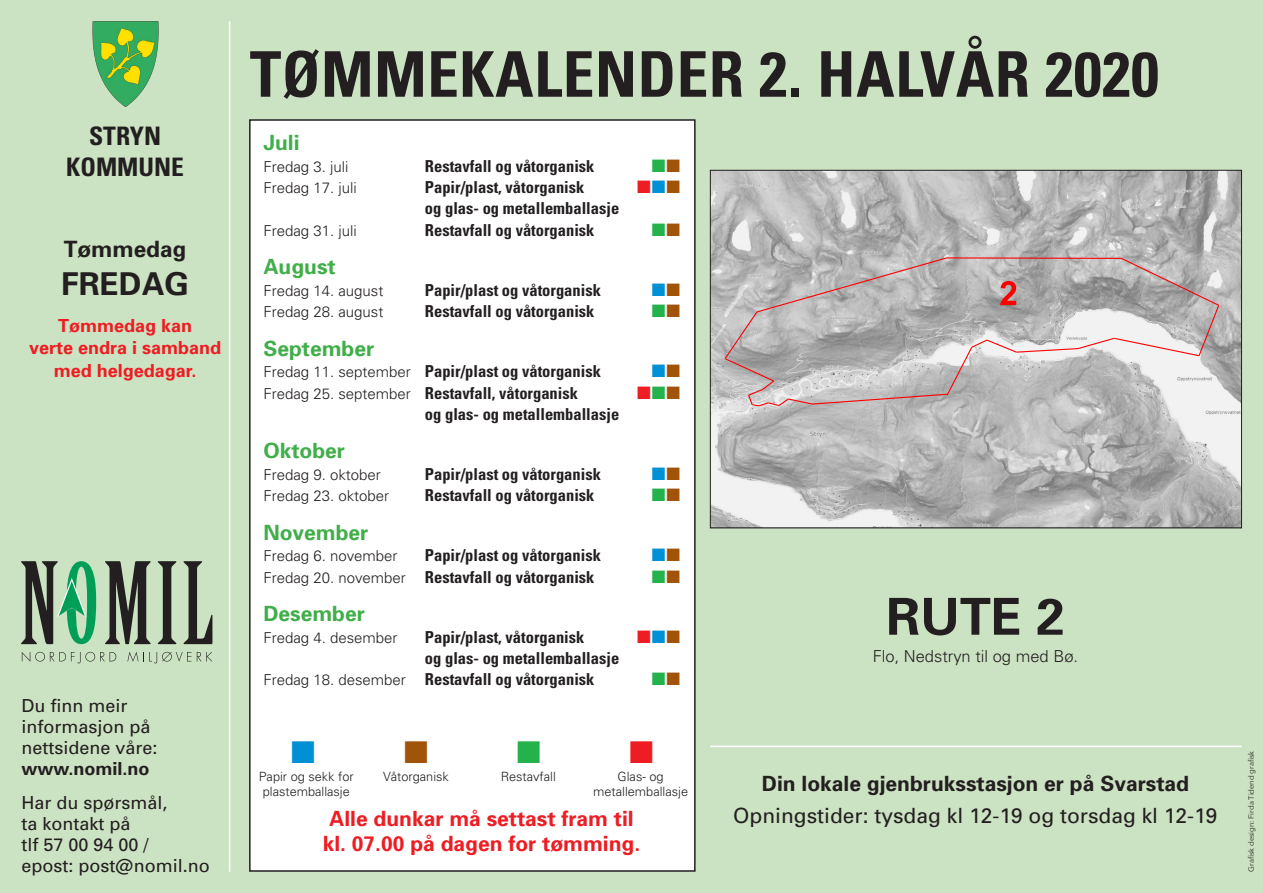
<style>
.page{position:relative;width:1263px;height:893px;background:#cce3c3}
.page>*{position:absolute;margin:0;border:0;box-sizing:border-box;transform-origin:0 0}
.t1{font:700 condensed 63px "Univers";letter-spacing:.01em;color:#231f20}
.t2{font:700 51px "Univers";color:#231f20}
.t3{font:700 31.5px "Univers";color:#231f20}
.t4{font:31.5px "Zapf Dingbats ITC";color:#0090d6}
.t5{font:31.5px "Zapf Dingbats ITC";color:#a15409}
.t6{font:31.5px "Zapf Dingbats ITC";color:#23b24b}
.t7{font:31.5px "Zapf Dingbats ITC";color:#ee1d23}
.t8{font:700 condensed 25.5px/30.6px "Univers";color:#231f20;text-align:center}
.t9{font:700 22.5px "Univers";color:#231f20}
.t10{font:700 21px/25.5px "Univers";color:#ee1d23;text-align:center}
.t11{font:700 21px "Univers";color:#40ae49}
.t12{font:21px "Univers";color:#231f20}
.t13{font:700 21px "Univers";color:#231f20}
.t14{font:18px/21px "Univers";color:#231f20}
.t15{font:700 18px/22.5px "Univers";color:#ee1d23;text-align:center}
.t16{font:18px "Zapf Dingbats ITC";color:#ee1d23}
.t17{font:18px "Zapf Dingbats ITC";color:#fff}
.t18{font:700 condensed 16.5px "Univers";color:#231f20}
.t19{font:300 16.5px "Univers";color:#231f20}
.t20{font:300 15px "Univers";color:#231f20}
.t21{font:300 12.75px/15.3px "Univers";color:#231f20;text-align:center}
.t22{font:7.5px "Avenir Next";color:#231f20}
.s1{font-weight:700}
.s2{color:#0090d6}
.s3{color:#a15409}
.s4{font-weight:300;font-stretch:normal;font-size:15px}
.s5{color:#ee1d23}
.s6{color:#23b24b}
</style>
<div class="page">
<img style="left:91px;top:21px;width:68px;height:85px">
<div style="left:250px;top:120px;width:445px;height:751px;background:#fff"></div>
<div style="left:249px;top:119px;width:447px;height:753px;border:2px solid #231f20"></div>
<svg style="left:22px;top:652px;width:94px;height:11px"></svg>
<svg style="left:127px;top:652px;width:85px;height:11px"></svg>
<svg style="left:105px;top:561px;width:46px;height:83px;background:#6b7265"></svg>
<svg style="left:158px;top:561px;width:18px;height:83px"></svg>
<svg style="left:183px;top:561px;width:29px;height:83px;background:#899683"></svg>
<svg style="left:21px;top:561px;width:75px;height:83px;background:#6e9e7e"></svg>
<img style="left:712px;top:172px;width:528px;height:354px">
<svg style="left:748px;top:380px;width:41px;height:26px"></svg>
<img style="left:788px;top:398px;width:24px;height:7px">
<img style="left:812px;top:394px;width:136px;height:11px">
<img style="left:724px;top:358px;width:50px;height:23px">
<img style="left:947px;top:347px;width:25px;height:48px">
<img style="left:971px;top:340px;width:16px;height:8px">
<img style="left:987px;top:340px;width:30px;height:13px">
<img style="left:1016px;top:348px;width:62px;height:5px">
<img style="left:1078px;top:338px;width:36px;height:11px">
<img style="left:1114px;top:338px;width:84px;height:18px">
<img style="left:1198px;top:306px;width:21px;height:50px">
<img style="left:1121px;top:258px;width:98px;height:48px">
<img style="left:947px;top:257px;width:174px;height:2px">
<img style="left:757px;top:257px;width:190px;height:55px">
<img style="left:725px;top:312px;width:32px;height:47px">
<hr style="left:229px;top:21px;width:1px;height:851px;background:#fff">
<hr style="left:710px;top:746px;width:532px;height:1px;background:#fff">
<p class="t8" style="left:66px;top:121px;width:119px">STRYN<br>KOMMUNE</p>
<p class="t9" style="left:64px;top:235px;width:124px">Tømmedag</p>
<p class="t3" style="left:61px;top:264px;width:129px">FREDAG</p>
<p class="t15" style="left:29px;top:314px;width:194px">Tømmedag kan<br>verte endra i samband med helgedagar.</p>
<p class="t14" style="left:22px;top:695px;width:138px">Du finn meir informasjon på nettsidene våre: <span class="s1">www.nomil.no</span></p>
<p class="t14" style="left:22px;top:792px;width:148px">Har du spørsmål, ta kontakt på</p>
<p class="t14" style="left:22px;top:834px;width:190px">tlf 57 00 94 00 /<br>epost: post@nomil.no</p>
<p class="t1" style="left:250px;top:36px;width:911px">TØMMEKALENDER 2. HALVÅR 2020</p>
<p class="t11" style="left:263px;top:130px;width:38px">Juli</p>
<p class="t20" style="left:263px;top:157px;width:87px">Fredag 3. juli</p>
<p class="t18" style="left:425px;top:156px;width:171px">Restavfall og våtorganisk</p>
<p class="t20" style="left:263px;top:179px;width:95px">Fredag 17. juli</p>
<p class="t18" style="left:425px;top:177px;width:161px">Papir/plast, våtorganisk</p>
<p class="t16" style="left:637px;top:179px;width:44px">■<span class="s2">■</span><span class="s3">■</span></p>
<p class="t18" style="left:425px;top:198px;width:196px">og glas- og metallemballasje</p>
<p class="t20" style="left:263px;top:222px;width:95px">Fredag 31. juli</p>
<p class="t18" style="left:425px;top:220px;width:171px">Restavfall og våtorganisk</p>
<p class="t11" style="left:263px;top:254px;width:74px">August</p>
<p class="t20" style="left:263px;top:281px;width:122px">Fredag 14. august</p>
<p class="t18" style="left:425px;top:280px;width:177px">Papir/plast og våtorganisk</p>
<p class="t20" style="left:263px;top:303px;width:122px">Fredag 28. august</p>
<p class="t18" style="left:425px;top:301px;width:171px">Restavfall og våtorganisk</p>
<p class="t11" style="left:263px;top:336px;width:112px">September</p>
<p class="t18" style="left:263px;top:361px;width:339px"><span class="s4">Fredag 11. september</span> Papir/plast og våtorganisk</p>
<p class="t18" style="left:263px;top:383px;width:316px"><span class="s4">Fredag 25. september</span> Restavfall, våtorganisk</p>
<p class="t17" style="left:622px;top:384px;width:59px">■<span class="s5">■</span><span class="s6">■</span><span class="s3">■</span></p>
<p class="t18" style="left:425px;top:404px;width:196px">og glas- og metallemballasje</p>
<p class="t11" style="left:263px;top:438px;width:83px">Oktober</p>
<p class="t20" style="left:263px;top:465px;width:119px">Fredag 9. oktober</p>
<p class="t18" style="left:425px;top:464px;width:177px">Papir/plast og våtorganisk</p>
<p class="t20" style="left:263px;top:487px;width:127px">Fredag 23. oktober</p>
<p class="t18" style="left:425px;top:485px;width:171px">Restavfall og våtorganisk</p>
<p class="t11" style="left:263px;top:519px;width:107px">November</p>
<p class="t20" style="left:263px;top:547px;width:136px">Fredag 6. november</p>
<p class="t18" style="left:425px;top:545px;width:177px">Papir/plast og våtorganisk</p>
<p class="t18" style="left:263px;top:567px;width:333px"><span class="s4">Fredag 20. november</span> Restavfall og våtorganisk</p>
<p class="t11" style="left:263px;top:601px;width:103px">Desember</p>
<p class="t20" style="left:263px;top:628px;width:136px">Fredag 4. desember</p>
<p class="t18" style="left:425px;top:627px;width:161px">Papir/plast, våtorganisk</p>
<p class="t16" style="left:637px;top:628px;width:44px">■<span class="s2">■</span><span class="s3">■</span></p>
<p class="t18" style="left:425px;top:648px;width:196px">og glas- og metallemballasje</p>
<p class="t18" style="left:263px;top:669px;width:333px"><span class="s4">Fredag 18. desember</span> Restavfall og våtorganisk</p>
<p class="t2" style="left:886px;top:586px;width:180px">RUTE 2</p>
<p class="t19" style="left:873px;top:646px;width:207px">Flo, Nedstryn til og med Bø.</p>
<p class="t4" style="left:291px;top:738px;width:25px">■</p>
<p class="t5" style="left:404px;top:738px;width:25px">■</p>
<p class="t6" style="left:517px;top:738px;width:25px">■</p>
<p class="t7" style="left:629px;top:737px;width:25px">■</p>
<p class="t21" style="left:383px;top:768px;width:67px">Våtorganisk</p>
<p class="t21" style="left:501px;top:768px;width:57px">Restavfall</p>
<p class="t21" style="left:593px;top:768px;width:96px">Glas- og metallemballasje</p>
<p class="t21" style="left:259px;top:768px;width:96px">Papir og sekk for plastemballasje</p>
<p class="t10" style="left:323px;top:806px;width:319px">Alle dunkar må settast fram til kl. 07.00 på dagen for tømming.</p>
<p class="t13" style="left:762px;top:771px;width:429px">Din lokale gjenbruksstasjon er på Svarstad</p>
<p class="t12" style="left:733px;top:803px;width:486px">Opningstider: tysdag kl 12-19 og torsdag kl 12-19</p>
<p class="t22" style="left:1245px;top:872px;width:122px;rotate:-90deg">Grafisk design: Firda Tidend grafisk</p>
</div>
